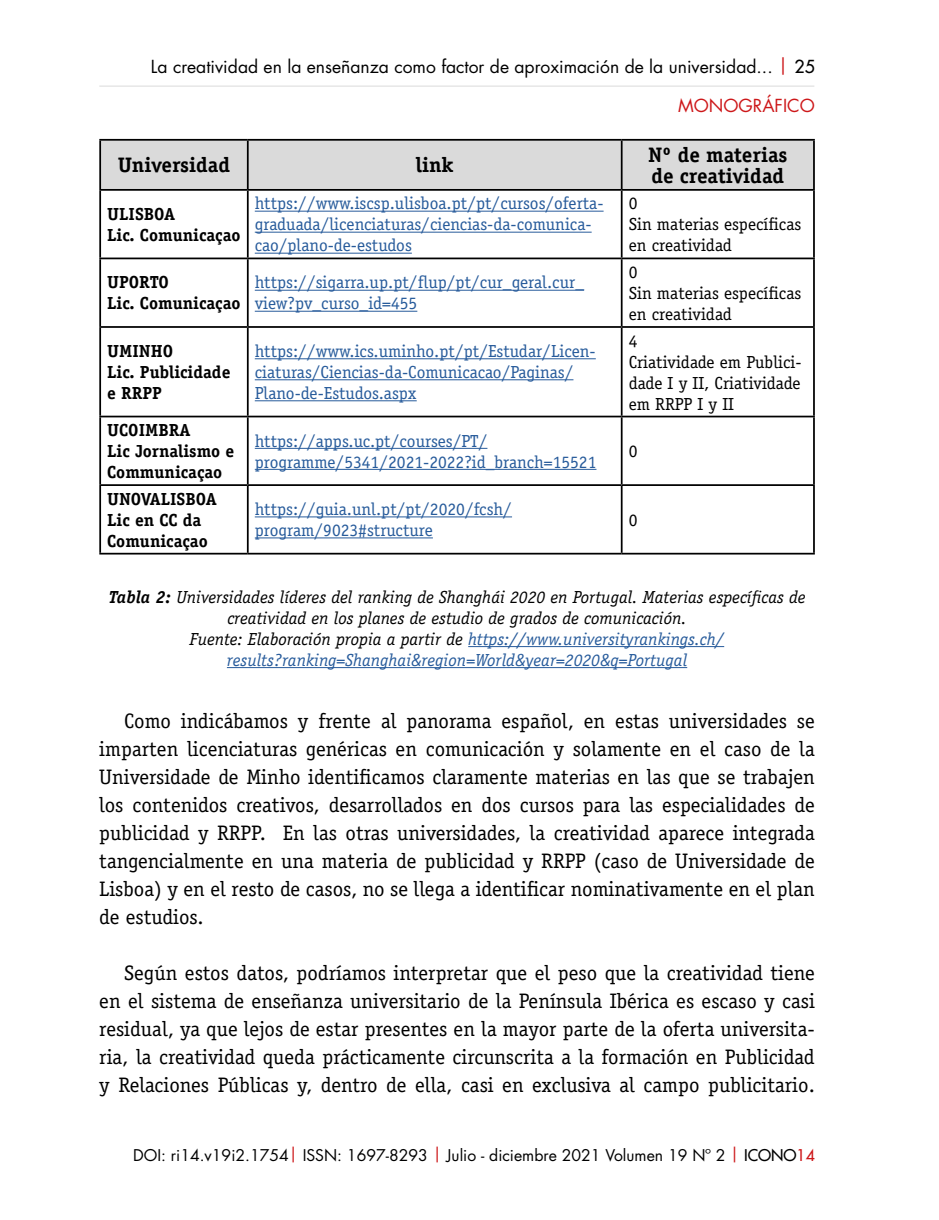
<style>
.page{position:relative;width:939px;height:1220px;background:#fff}
.page>*{position:absolute;margin:0;border:0;box-sizing:border-box;transform-origin:0 0}
.t1{font:21px/28px "Officina Serif Std";color:#000;text-align:justify}
.t2{font:700 21px/21px "Officina Serif Std";color:#000}
.t3{font:17.5px/21px "Officina Serif Std";color:#275b9b}
.t4{font:italic 17.5px/21px "Officina Serif Std";color:#000;text-align:center}
.t5{font:700 17.5px/21px "Officina Serif Std";color:#000}
.t6{font:17.5px/21px "Officina Serif Std";color:#000}
.t7{font:17.5px/38.3px "Futura Std";color:#000;text-align:right}
.t8{font:15.75px "Futura Std";color:#000}
.s1{color:#cd1719}
.s2{font-weight:500}
.s3{font-weight:700}
.s4{color:#275b9b}
.s5{font-weight:500;color:#cd1719}
</style>
<div class="page">
<hr style="left:99px;top:86px;width:715px;height:1px;background:#dadada">
<hr style="left:468px;top:646px;width:255px;height:1px;background:#275b9b">
<hr style="left:227px;top:667px;width:460px;height:1px;background:#275b9b">
<div style="left:101px;top:141px;width:711px;height:48px;background:#dadada"></div>
<svg style="left:101px;top:191px;width:711px;height:362px"></svg>
<hr style="left:99px;top:139px;width:149px;height:2px;background:#000">
<hr style="left:99px;top:141px;width:2px;height:48px;background:#000">
<hr style="left:248px;top:139px;width:373px;height:2px;background:#000">
<hr style="left:247px;top:141px;width:1px;height:48px;background:#000">
<hr style="left:621px;top:139px;width:193px;height:2px;background:#000">
<hr style="left:620px;top:141px;width:2px;height:48px;background:#000">
<hr style="left:812px;top:141px;width:2px;height:48px;background:#000">
<hr style="left:99px;top:189px;width:149px;height:2px;background:#000">
<hr style="left:99px;top:191px;width:2px;height:67px;background:#000">
<hr style="left:248px;top:189px;width:373px;height:2px;background:#000">
<hr style="left:247px;top:191px;width:1px;height:67px;background:#000">
<hr style="left:621px;top:189px;width:193px;height:2px;background:#000">
<hr style="left:620px;top:191px;width:2px;height:67px;background:#000">
<hr style="left:812px;top:191px;width:2px;height:67px;background:#000">
<hr style="left:99px;top:258px;width:149px;height:1px;background:#000">
<hr style="left:99px;top:259px;width:2px;height:67px;background:#000">
<hr style="left:248px;top:258px;width:373px;height:1px;background:#000">
<hr style="left:247px;top:259px;width:1px;height:67px;background:#000">
<hr style="left:621px;top:258px;width:193px;height:1px;background:#000">
<hr style="left:620px;top:259px;width:2px;height:67px;background:#000">
<hr style="left:812px;top:259px;width:2px;height:67px;background:#000">
<hr style="left:99px;top:326px;width:149px;height:2px;background:#000">
<hr style="left:99px;top:328px;width:2px;height:88px;background:#000">
<hr style="left:248px;top:326px;width:373px;height:2px;background:#000">
<hr style="left:247px;top:328px;width:1px;height:88px;background:#000">
<hr style="left:621px;top:326px;width:193px;height:2px;background:#000">
<hr style="left:620px;top:328px;width:2px;height:88px;background:#000">
<hr style="left:812px;top:328px;width:2px;height:88px;background:#000">
<hr style="left:99px;top:416px;width:149px;height:1px;background:#000">
<hr style="left:99px;top:417px;width:2px;height:67px;background:#000">
<hr style="left:248px;top:416px;width:373px;height:1px;background:#000">
<hr style="left:247px;top:417px;width:1px;height:67px;background:#000">
<hr style="left:621px;top:416px;width:193px;height:1px;background:#000">
<hr style="left:620px;top:417px;width:2px;height:67px;background:#000">
<hr style="left:812px;top:417px;width:2px;height:67px;background:#000">
<hr style="left:99px;top:484px;width:149px;height:2px;background:#000">
<hr style="left:99px;top:486px;width:2px;height:67px;background:#000">
<hr style="left:248px;top:484px;width:373px;height:2px;background:#000">
<hr style="left:247px;top:486px;width:1px;height:67px;background:#000">
<hr style="left:621px;top:484px;width:193px;height:2px;background:#000">
<hr style="left:620px;top:486px;width:2px;height:67px;background:#000">
<hr style="left:812px;top:486px;width:2px;height:67px;background:#000">
<hr style="left:99px;top:553px;width:149px;height:1px;background:#000">
<hr style="left:248px;top:553px;width:373px;height:1px;background:#000">
<hr style="left:621px;top:553px;width:193px;height:1px;background:#000">
<hr style="left:255px;top:211px;width:348px;height:1px;background:#275b9b">
<hr style="left:255px;top:232px;width:336px;height:1px;background:#275b9b">
<hr style="left:255px;top:253px;width:156px;height:1px;background:#275b9b">
<hr style="left:255px;top:290px;width:329px;height:1px;background:#275b9b">
<hr style="left:255px;top:311px;width:162px;height:1px;background:#275b9b">
<hr style="left:255px;top:358px;width:340px;height:1px;background:#275b9b">
<hr style="left:255px;top:379px;width:318px;height:1px;background:#275b9b">
<hr style="left:255px;top:400px;width:161px;height:1px;background:#275b9b">
<hr style="left:255px;top:448px;width:232px;height:1px;background:#275b9b">
<hr style="left:255px;top:469px;width:341px;height:1px;background:#275b9b">
<hr style="left:255px;top:516px;width:257px;height:1px;background:#275b9b">
<hr style="left:255px;top:537px;width:177px;height:1px;background:#275b9b">
<p class="t7" style="left:151px;top:48px;width:665px">La creatividad en la enseñanza como factor de aproximación de la universidad... <span class="s1">|</span> <span class="s2">25<br></span><span class="s1">MONOGRÁFICO</span></p>
<p class="t2" style="left:118px;top:154px;width:114px">Universidad</p>
<p class="t2" style="left:415px;top:154px;width:39px">link</p>
<p class="t2" style="left:648px;top:144px;width:141px">Nº de materias de creatividad</p>
<p class="t5" style="left:107px;top:203px;width:135px">ULISBOA<br>Lic. Comunicaçao</p>
<p class="t3" style="left:255px;top:193px;width:350px">https://www.iscsp.ulisboa.pt/pt/cursos/oferta&shy;graduada/licenciaturas/ciencias-da-comunica&shy;cao/plano-de-estudos</p>
<p class="t6" style="left:628px;top:193px;width:174px">0<br>Sin materias específicas en creatividad</p>
<p class="t5" style="left:107px;top:272px;width:135px">UPORTO<br>Lic. Comunicaçao</p>
<p class="t3" style="left:255px;top:272px;width:330px">https://sigarra.up.pt/flup/pt/cur_geral.cur_ view?pv_curso_id=455</p>
<p class="t6" style="left:628px;top:262px;width:174px">0<br>Sin materias específicas en creatividad</p>
<p class="t5" style="left:107px;top:340px;width:125px">UMINHO<br>Lic. Publicidade e RRPP</p>
<p class="t3" style="left:255px;top:341px;width:342px">https://www.ics.uminho.pt/pt/Estudar/Licen&shy;ciaturas/Ciencias-da-Comunicacao/Paginas/<br>Plano-de-Estudos.aspx</p>
<p class="t6" style="left:628px;top:330px;width:174px">4<br>Criatividade em Publici&shy;dade I y II, Criatividade em RRPP I y II</p>
<p class="t5" style="left:107px;top:419px;width:129px">UCOIMBRA<br>Lic Jornalismo e<br>Communicaçao</p>
<p class="t3" style="left:255px;top:430px;width:343px">https://apps.uc.pt/courses/PT/ programme/5341/2021-2022?id_branch=15521</p>
<p class="t6" style="left:628px;top:441px;width:10px">0</p>
<p class="t5" style="left:107px;top:488px;width:111px">UNOVALISBOA<br>Lic en CC da<br>Comunicaçao</p>
<p class="t3" style="left:255px;top:499px;width:259px">https://guia.unl.pt/pt/2020/fcsh/ program/9023#structure</p>
<p class="t6" style="left:628px;top:509px;width:10px">0</p>
<p class="t4" style="left:108px;top:586px;width:698px"><span class="s3">Tabla 2:</span> Universidades líderes del ranking de Shanghái 2020 en Portugal. Materias específicas de creatividad en los planes de estudio de grados de comunicación.<br>Fuente: Elaboración propia a partir de <span class="s4">https://www.universityrankings.ch/ results?ranking=Shanghai&amp;region=World&amp;year=2020&amp;q=Portugal</span></p>
<p class="t1" style="left:99px;top:707px;width:716px;text-indent:25px">Como indicábamos y frente al panorama español, en estas universidades se imparten licenciaturas genéricas en comunicación y solamente en el caso de la Universidade de Minho identificamos claramente materias en las que se trabajen los contenidos creativos, desarrollados en dos cursos para las especialidades de publicidad y RRPP. En las otras universidades, la creatividad aparece integrada tangencialmente en una materia de publicidad y RRPP (caso de Universidade de Lisboa) y en el resto de casos, no se llega a identificar nominativamente en el plan de estudios.</p>
<p class="t1" style="left:99px;top:959px;width:716px;text-indent:25px">Según estos datos, podríamos interpretar que el peso que la creatividad tiene en el sistema de enseñanza universitario de la Península Ibérica es escaso y casi residual, ya que lejos de estar presentes en la mayor parte de la oferta universita&shy;ria, la creatividad queda prácticamente circunscrita a la formación en Publicidad y Relaciones Públicas y, dentro de ella, casi en exclusiva al campo publicitario.</p>
<p class="t8" style="left:133px;top:1145px;width:683px">DOI: ri14.v19i2.1754<span class="s1">|</span> ISSN: 1697-8293 <span class="s1">|</span> Julio - diciembre 2021 Volumen 19 Nº 2 <span class="s1">|</span> <span class="s2">ICONO</span><span class="s5">14</span></p>
</div>
